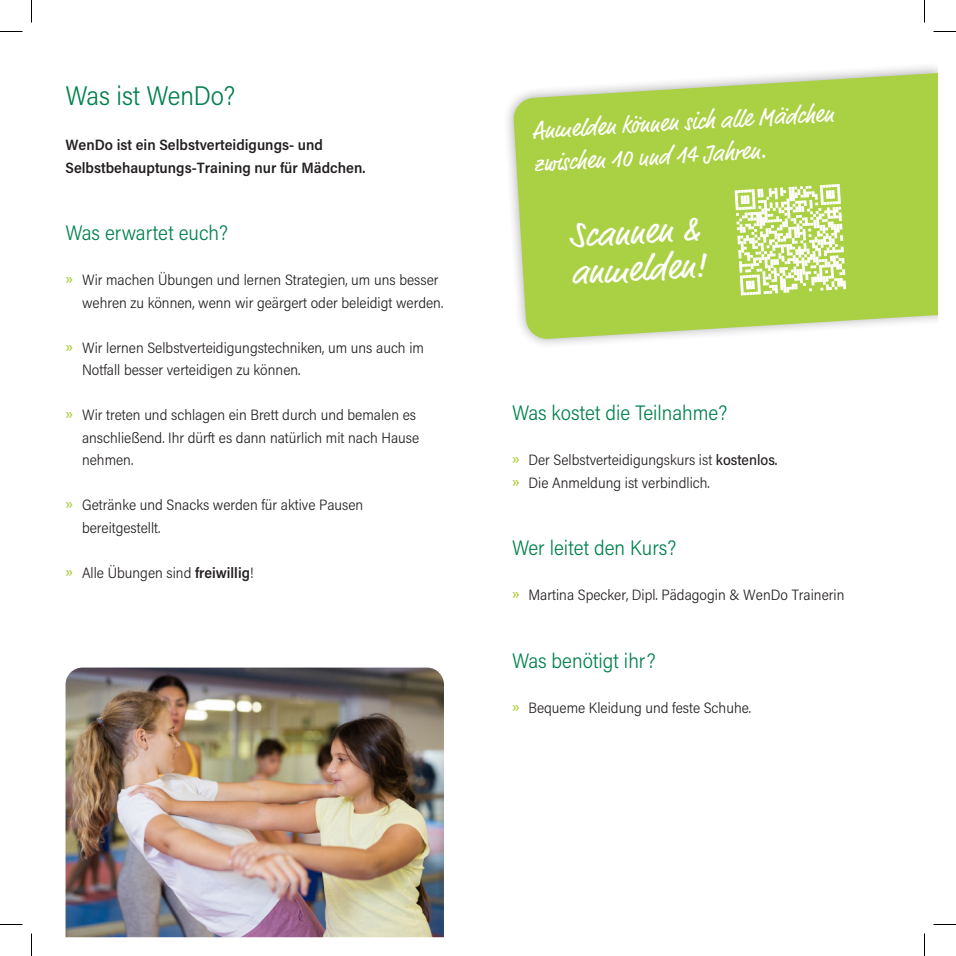
<style>
.page{position:relative;width:956px;height:956px;background:#fff}
.page>*{position:absolute;margin:0;border:0;box-sizing:border-box;transform-origin:0 0}
.Grundtext{font:36px "Market Pro";color:#fff}
.Überschrift{font:300 27px "Acumin Pro Semi Cond";letter-spacing:-.005em;color:#00814d;scale:.96 1}
.Grundtext-2{font:24px/33.2px "Market Pro";color:#fff}
.Grundtext-3{font:300 21px "Acumin Pro Semi Cond";color:#00814d;scale:.96 1}
.Grundtext-4{font:300 15px/22.5px "Acumin Pro Semi Cond";color:#231f20}
.Grundtext-5{font:600 15px/22.5px "Acumin Pro Semi Cond";color:#231f20}
.s1{font-weight:600;color:#aad043}
.s2{font-weight:600}
.s3{font-weight:500}
</style>
<div class="page">
<img style="left:66px;top:668px;width:378px;height:269px">
<svg style="left:507px;top:66px;width:430px;height:279px"></svg>
<svg style="left:513px;top:73px;width:424px;height:267px;background:#b2d458"></svg>
<svg style="left:735px;top:184px;width:111px;height:111px"></svg>
<svg style="left:0;top:31px;width:22px;height:1px"></svg>
<svg style="left:933px;top:31px;width:23px;height:1px"></svg>
<svg style="left:0;top:924px;width:22px;height:1px"></svg>
<svg style="left:933px;top:924px;width:23px;height:1px"></svg>
<svg style="left:31px;top:0;width:1px;height:23px"></svg>
<svg style="left:31px;top:933px;width:1px;height:23px"></svg>
<svg style="left:924px;top:0;width:1px;height:23px"></svg>
<svg style="left:924px;top:933px;width:1px;height:23px"></svg>
<p class="Überschrift" style="left:66px;top:77px;width:178px">Was ist WenDo?</p>
<p class="Grundtext-5" style="left:66px;top:133px;width:301px">WenDo ist ein Selbstverteidigungs- und<br>Selbstbehauptungs-Training nur für Mädchen.</p>
<p class="Grundtext-3" style="left:66px;top:218px;width:171px">Was erwartet euch?</p>
<p class="Grundtext-4" style="left:82px;top:268px;width:363px;text-indent:-16px"><span class="s1">»</span> Wir machen Übungen und lernen Strategien, um uns besser wehren zu können, wenn wir geärgert oder beleidigt werden.</p>
<p class="Grundtext-4" style="left:82px;top:335px;width:344px;text-indent:-16px"><span class="s1">»</span> Wir lernen Selbstverteidigungstechniken, um uns auch im<br>Notfall besser verteidigen zu können.</p>
<p class="Grundtext-4" style="left:82px;top:403px;width:339px;text-indent:-16px"><span class="s1">»</span> Wir treten und schlagen ein Brett durch und bemalen es anschließend. Ihr dürft es dann natürlich mit nach Hause nehmen.</p>
<p class="Grundtext-4" style="left:82px;top:493px;width:283px;text-indent:-16px"><span class="s1">»</span> Getränke und Snacks werden für aktive Pausen bereitgestellt.</p>
<p class="Grundtext-4" style="left:66px;top:560px;width:190px"><span class="s1">»</span> Alle Übungen sind <span class="s2">freiwillig</span>!</p>
<p class="Grundtext-2" style="left:531px;top:114px;width:303px;rotate:-3deg">Anmelden können sich alle Mädchen zwischen 10 und 14 Jahren.</p>
<p class="Grundtext" style="left:568px;top:211px;width:133px;rotate:-3deg">Scannen &amp;</p>
<p class="Grundtext" style="left:570px;top:248px;width:136px;rotate:-3deg">anmelden!</p>
<p class="Grundtext-3" style="left:512px;top:398px;width:226px">Was kostet die Teilnahme?</p>
<p class="Grundtext-4" style="left:512px;top:448px;width:267px"><span class="s1">»</span> Der Selbstverteidigungskurs ist <span class="s3">kostenlos. </span><span class="s1">»</span> Die Anmeldung ist verbindlich.</p>
<p class="Grundtext-3" style="left:512px;top:533px;width:173px">Wer leitet den Kurs?</p>
<p class="Grundtext-4" style="left:512px;top:583px;width:334px"><span class="s1">»</span> Martina Specker, Dipl. Pädagogin &amp; WenDo Trainerin</p>
<p class="Grundtext-3" style="left:512px;top:646px;width:151px">Was benötigt ihr?</p>
<p class="Grundtext-4" style="left:512px;top:695px;width:241px"><span class="s1">»</span> Bequeme Kleidung und feste Schuhe.</p>
</div>
